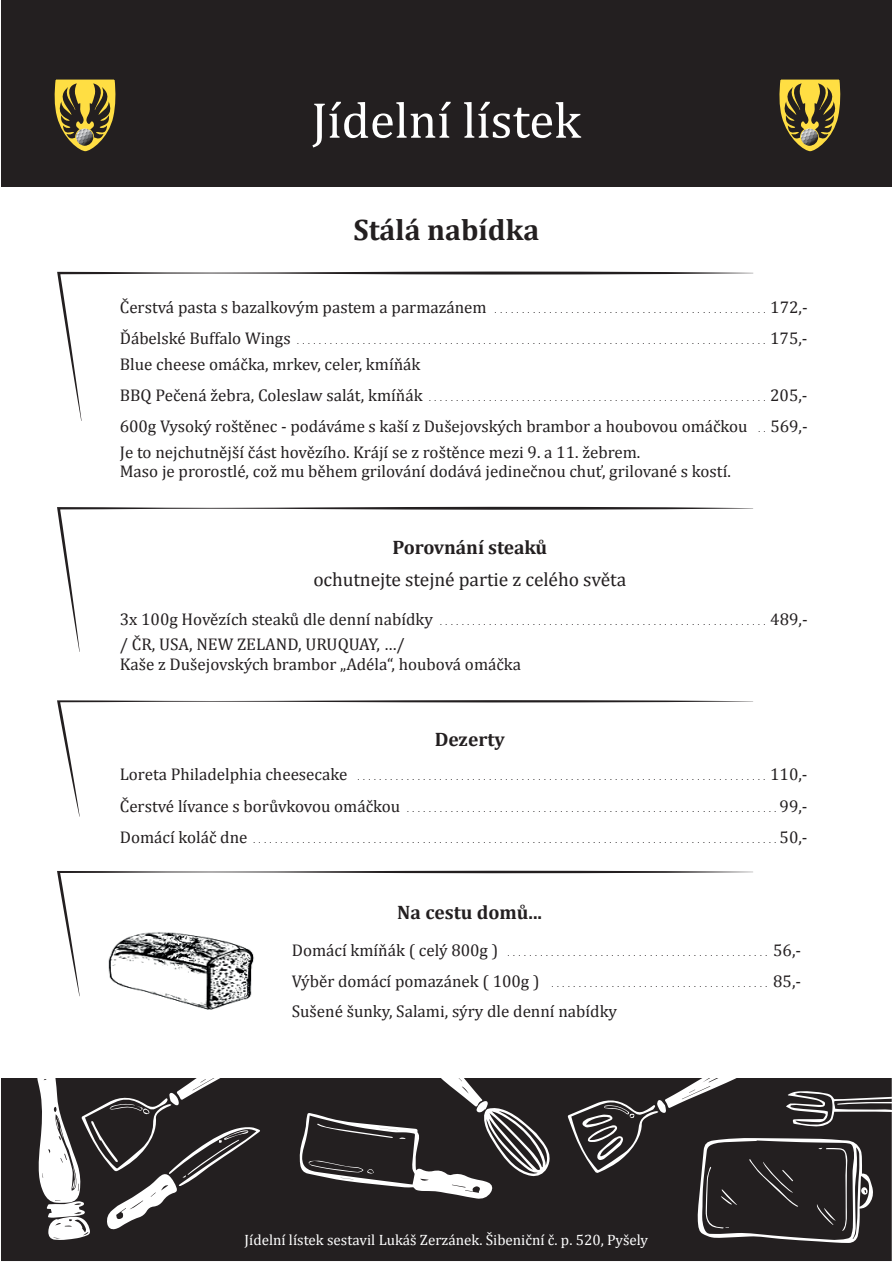
<style>
.page{position:relative;width:893px;height:1263px;background:#fff}
.page>*{position:absolute;margin:0;border:0;box-sizing:border-box;transform-origin:0 0}
.t1{font:51px "Cambria";color:#fff}
.t2{font:700 29.7px "Cambria";color:#231f20}
.t3{font:700 19.5px "Cambria";letter-spacing:-.005em;color:#231f20}
.t4{font:19.5px "Cambria";letter-spacing:-.005em;color:#231f20}
.t5{font:16.95px/19.5px "Cambria";color:#231f20}
.t6{font:15px "Cambria";color:#fff}
.t7{font:8.55px "Cambria";color:#231f20}
.s1{font-size:16.95px}
.s2{font-size:8.55px}
</style>
<div class="page">
<div style="left:1px;top:1px;width:891px;height:186px;background:#231f20"></div>
<div style="left:1px;top:1077px;width:891px;height:184px;background:#231f20"></div>
<svg style="left:29px;top:1077px;width:260px;height:163px"></svg>
<svg style="left:299px;top:1077px;width:252px;height:122px"></svg>
<svg style="left:567px;top:1077px;width:325px;height:166px"></svg>
<svg style="left:54px;top:79px;width:62px;height:73px"></svg>
<img style="left:76px;top:128px;width:17px;height:18px;border-radius:9px">
<svg style="left:779px;top:79px;width:62px;height:73px"></svg>
<img style="left:801px;top:128px;width:17px;height:18px;border-radius:9px">
<svg style="left:57px;top:272px;width:696px;height:149px"></svg>
<svg style="left:57px;top:507px;width:696px;height:145px"></svg>
<svg style="left:57px;top:700px;width:696px;height:117px"></svg>
<svg style="left:57px;top:871px;width:696px;height:125px"></svg>
<img style="left:97px;top:919px;width:163px;height:91px">
<h1 class="t1" style="left:312px;top:89px;width:271px">Jídelní lístek</h1>
<h2 class="t2" style="left:353px;top:209px;width:187px">Stálá nabídka</h2>
<p class="t7" style="left:120px;top:305px;width:689px"><span class="s1">Čerstvá pasta s bazalkovým pastem a parmazánem</span> . . . . . . . . . . . . . . . . . . . . . . . . . . . . . . . . . . . . . . . . . . . . . . . . . . <span class="s1">172,-</span></p>
<p class="t7" style="left:120px;top:336px;width:689px"><span class="s1">Ďábelské Buffalo Wings</span> . . . . . . . . . . . . . . . . . . . . . . . . . . . . . . . . . . . . . . . . . . . . . . . . . . . . . . . . . . . . . . . . . . . . . . . . . . . . . . . . . . . . . . <span class="s1">175,-</span></p>
<h3 class="t5" style="left:120px;top:354px;width:302px">Blue cheese omáčka, mrkev, celer, kmíňák</h3>
<p class="t7" style="left:120px;top:393px;width:689px"><span class="s1">BBQ Pečená žebra, Coleslaw salát, kmíňák</span> . . . . . . . . . . . . . . . . . . . . . . . . . . . . . . . . . . . . . . . . . . . . . . . . . . . . . . . . . . . . . . <span class="s1">205,-</span></p>
<h3 class="t5" style="left:120px;top:417px;width:629px">600g Vysoký roštěnec - podáváme s kaší z Dušejovských brambor a houbovou omáčkou</h3>
<h3 class="t5" style="left:758px;top:417px;width:51px"><span class="s2">. .</span> 569,-</h3>
<h3 class="t5" style="left:120px;top:442px;width:613px">Je to nejchutnější část hovězího. Krájí se z roštěnce mezi 9. a 11. žebrem.<br>Maso je prorostlé, což mu během grilování dodává jedinečnou chuť, grilované s kostí.</h3>
<h3 class="t3" style="left:392px;top:533px;width:156px">Porovnání steaků</h3>
<h3 class="t4" style="left:313px;top:567px;width:314px">ochutnejte stejné partie z celého světa</h3>
<p class="t7" style="left:120px;top:616px;width:689px"><span class="s1">3x 100g Hovězích steaků dle denní nabídky</span> . . . . . . . . . . . . . . . . . . . . . . . . . . . . . . . . . . . . . . . . . . . . . . . . . . . . . . . . . . . . <span class="s1">489,-</span></p>
<h3 class="t5" style="left:120px;top:635px;width:403px">/ ČR, USA, NEW ZELAND, URUQUAY, …/<br>Kaše z Dušejovských brambor „Adéla“, houbová omáčka</h3>
<h3 class="t3" style="left:435px;top:726px;width:72px">Dezerty</h3>
<p class="t7" style="left:120px;top:772px;width:689px"><span class="s1">Loreta Philadelphia cheesecake</span> . . . . . . . . . . . . . . . . . . . . . . . . . . . . . . . . . . . . . . . . . . . . . . . . . . . . . . . . . . . . . . . . . . . . . . . . . . . <span class="s1">110,-</span></p>
<p class="t7" style="left:120px;top:803px;width:689px"><span class="s1">Čerstvé lívance s borůvkovou omáčkou</span> . . . . . . . . . . . . . . . . . . . . . . . . . . . . . . . . . . . . . . . . . . . . . . . . . . . . . . . . . . . . . . . . . . . . <span class="s1">99,-</span></p>
<p class="t7" style="left:120px;top:835px;width:689px"><span class="s1">Domácí koláč dne</span> . . . . . . . . . . . . . . . . . . . . . . . . . . . . . . . . . . . . . . . . . . . . . . . . . . . . . . . . . . . . . . . . . . . . . . . . . . . . . . . . . . . . . . . . . . . . . . . . <span class="s1">50,-</span></p>
<h3 class="t3" style="left:397px;top:899px;width:146px">Na cestu domů...</h3>
<p class="t7" style="left:292px;top:948px;width:511px"><span class="s1">Domácí kmíňák ( celý 800g )</span> . . . . . . . . . . . . . . . . . . . . . . . . . . . . . . . . . . . . . . . . . . . . . . . . <span class="s1">56,-</span></p>
<p class="t7" style="left:292px;top:979px;width:511px"><span class="s1">Výběr domácí pomazánek ( 100g )</span> . . . . . . . . . . . . . . . . . . . . . . . . . . . . . . . . . . . . . . . . <span class="s1">85,-</span></p>
<h3 class="t5" style="left:292px;top:1001px;width:327px">Sušené šunky, Salami, sýry dle denní nabídky</h3>
<h3 class="t6" style="left:245px;top:1230px;width:405px">Jídelní lístek sestavil Lukáš Zerzánek. Šibeniční č. p. 520, Pyšely</h3>
</div>
